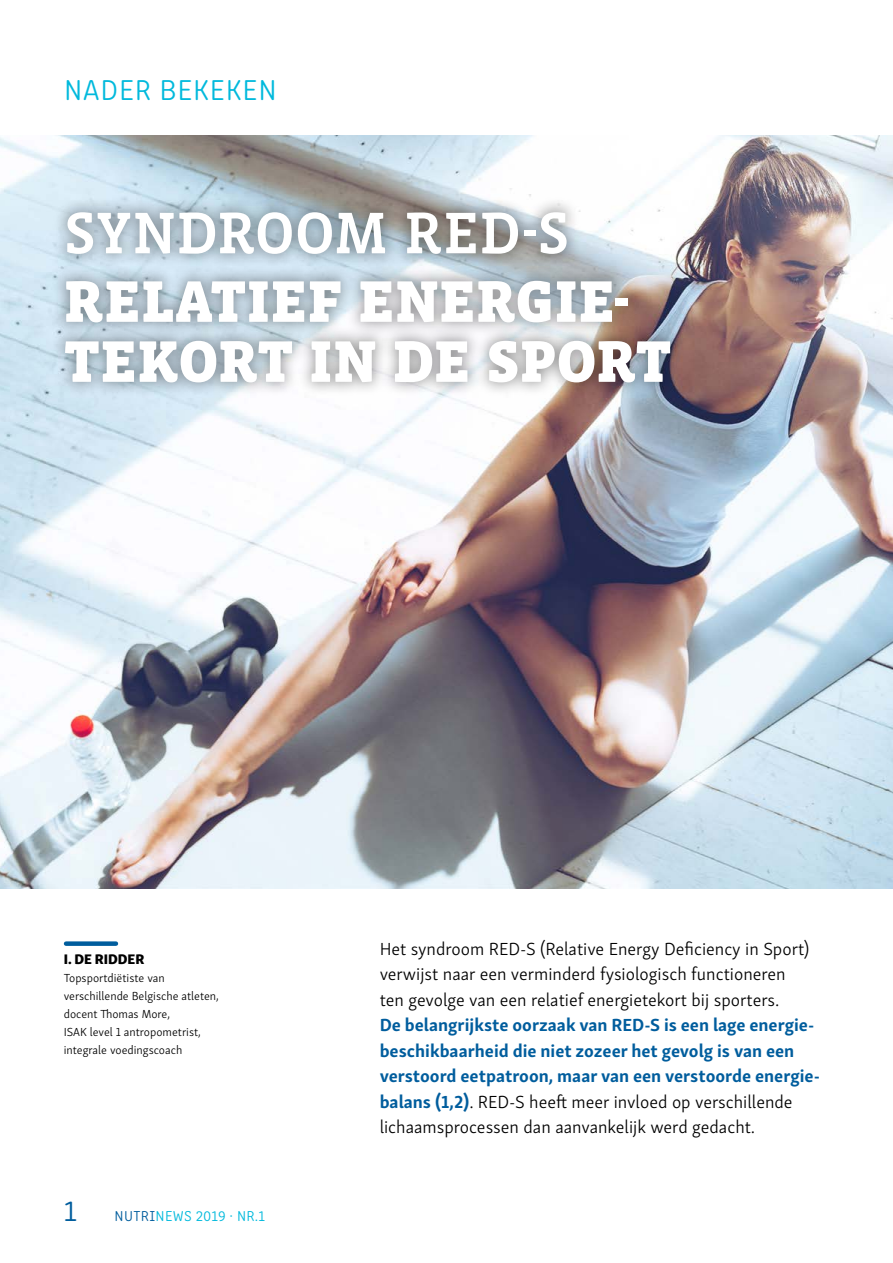
<style>
.page{position:relative;width:893px;height:1263px;background:#fff}
.page>*{position:absolute;margin:0;border:0;box-sizing:border-box;transform-origin:0 0}
.t1{font:900 60px/60px "Vista Slab OTCE";letter-spacing:.005em;color:#fff}
.t2{font:500 60px "Vista Slab OTCE";color:#fff}
.t3{font:300 30px "Clone Rounded";letter-spacing:.02em;color:#00b9dc}
.t4{font:300 30px "Clone Rounded";color:#005d9d}
.t5{font:700 18px/25.5px "Skolar Sans";color:#005d9d}
.t6{font:300 18px/25.5px "Skolar Sans";color:#000}
.t7{font:300 15px "Clone Rounded";letter-spacing:.02em;color:#00b9dc}
.t8{font:14.25px "Skolar Sans Eb";color:#000}
.t9{font:300 12px/18px "Skolar Sans";color:#000}
.s1{color:#005d9d}
.s2{font-weight:300;color:#000}
</style>
<div class="page">
<img style="left:0;top:136px;width:893px;height:752px">
<div style="left:50px;top:197px;width:635px;height:200px;background:#000;opacity:.4"></div>
<div style="left:66px;top:941px;width:50px;height:5px;background:#005d9d"></div>
<h2 class="t3" style="left:64px;top:68px;width:214px">NADER BEKEKEN</h2>
<h1 class="t2" style="left:64px;top:199px;width:507px">SYNDROOM RED-S</h1>
<h1 class="t1" style="left:64px;top:271px;width:609px">RELATIEF ENERGIE-<br>TEKORT IN DE SPORT</h1>
<p class="t8" style="left:64px;top:947px;width:82px">I. DE RIDDER</p>
<p class="t9" style="left:64px;top:968px;width:157px">Topsportdiëtiste van verschillende Belgische atleten, docent Thomas More,<br>ISAK level 1 antropometrist, integrale voedingscoach</p>
<h2 class="t4" style="left:64px;top:1189px;width:15px">1</h2>
<p class="t7" style="left:115px;top:1205px;width:152px"><span class="s1">NUTRI</span>NEWS 2019 · NR.1</p>
<p class="t6" style="left:380px;top:935px;width:431px">Het syndroom RED-S (Relative Energy Deficiency in Sport) verwijst naar een verminderd fysiologisch functioneren ten gevolge van een relatief energietekort bij sporters.</p>
<p class="t5" style="left:380px;top:1011px;width:440px">De belangrijkste oorzaak van RED-S is een lage energie&shy;beschikbaarheid die niet zozeer het gevolg is van een verstoord eetpatroon, maar van een verstoorde energie&shy;balans (1,2)<span class="s2">. RED-S heeft meer invloed op verschillende lichaamsprocessen dan aanvankelijk werd gedacht.</span></p>
</div>
